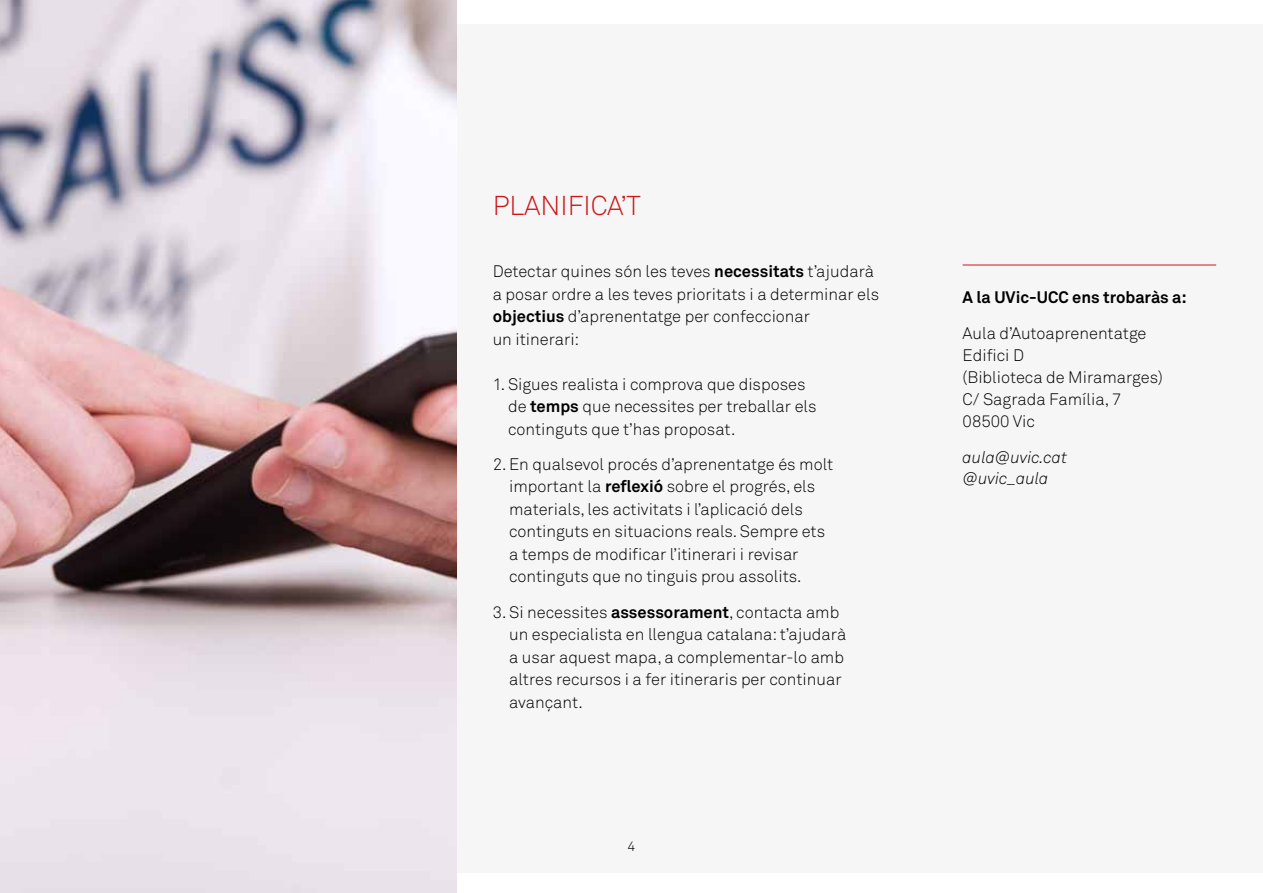
<style>
.page{position:relative;width:1263px;height:893px;background:#fff}
.page>*{position:absolute;margin:0;border:0;box-sizing:border-box;transform-origin:0 0}
.t1{font:300 27px "Akkurat";color:#cd171a}
.t2{font:300 16.5px/22.5px "Akkurat";color:#000}
.t3{font:700 16.5px "Akkurat";color:#000}
.t4{font:italic 300 16.5px/21.8px "Akkurat";color:#000}
.t5{font:300 13.5px "Akkurat";color:#000}
.s1{font-weight:700}
</style>
<div class="page">
<div style="left:21px;top:24px;width:1242px;height:849px;background:#f6f6f6"></div>
<hr style="left:963px;top:265px;width:253px;height:1px;background:#cd171a">
<img style="left:0;top:0;width:456px;height:893px">
<h1 class="t1" style="left:493px;top:189px;width:150px">PLANIFICA’T</h1>
<p class="t2" style="left:493px;top:260px;width:388px">Detectar quines són les teves <span class="s1">necessitats</span> t’ajudarà a posar ordre a les teves prioritats i a determinar els <span class="s1">objectius</span> d’aprenentatge per confeccionar<br>un itinerari:</p>
<p class="t2" style="left:508px;top:372px;width:310px;text-indent:-15px">1. Sigues realista i comprova que disposes de <span class="s1">temps</span> que necessites per treballar els continguts que t’has proposat.</p>
<p class="t2" style="left:509px;top:453px;width:326px;text-indent:-16px">2. En qualsevol procés d’aprenentatge és molt important la <span class="s1">reflexió</span> sobre el progrés, els materials, les activitats i l’aplicació dels continguts en situacions reals. Sempre ets a temps de modificar l’itinerari i revisar continguts que no tinguis prou assolits.</p>
<p class="t2" style="left:509px;top:600px;width:339px;text-indent:-16px">3. Si necessites <span class="s1">assessorament</span>, contacta amb un especialista en llengua catalana: t’ajudarà a usar aquest mapa, a complementar-lo amb altres recursos i a fer itineraris per continuar avançant.</p>
<p class="t5" style="left:628px;top:837px;width:9px">4</p>
<p class="t3" style="left:963px;top:287px;width:226px">A la UVic-UCC ens trobaràs a:</p>
<p class="t2" style="left:963px;top:323px;width:202px;line-height:21.8px">Aula d’Autoaprenentatge<br>Edifici D<br>(Biblioteca de Miramarges)<br>C/ Sagrada Família, 7<br>08500 Vic</p>
<p class="t4" style="left:963px;top:446px;width:106px">aula@uvic.cat @uvic_aula</p>
</div>
